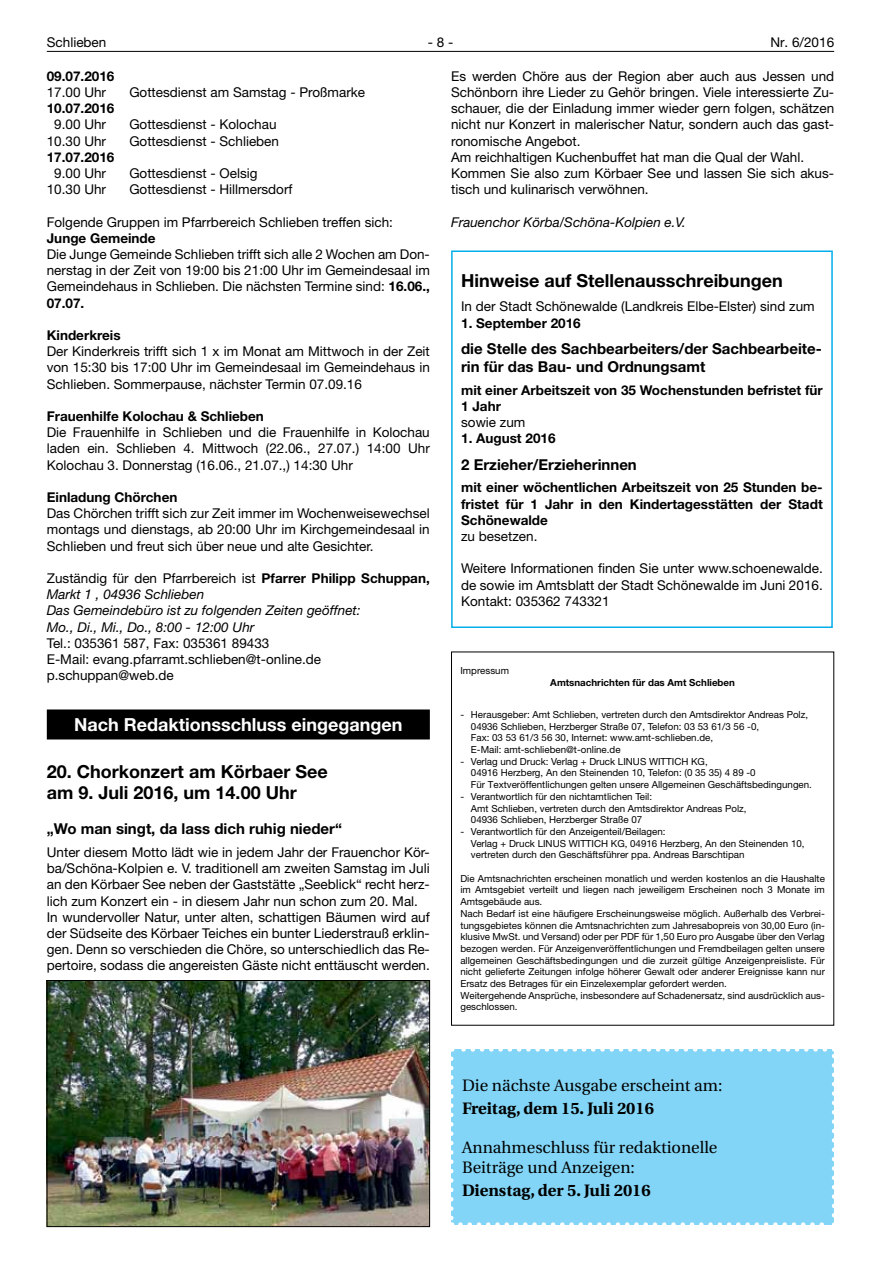
<style>
.page{position:relative;width:881px;height:1263px;background:#fff}
.page>*{position:absolute;margin:0;border:0;box-sizing:border-box;transform-origin:0 0}
.t1{font:700 18px/21.6px "Helvetica Neue LT";color:#000}
.t2{font:700 18px "Helvetica Neue LT";color:#fff}
.t3{font:16.5px/19.8px "Utopia";color:#000}
.t4{font:700 16.5px "Utopia";color:#000}
.t5{font:700 15px/18px "Helvetica Neue LT";color:#000}
.t6{font:13.5px/16.2px "Helvetica Neue LT";color:#000;text-align:justify}
.t7{font:700 13.5px/16.2px "Helvetica Neue LT";color:#000}
.t8{font:italic 13.5px/16.2px "Helvetica Neue LT";color:#000}
.t9{font:9.75px/11.7px "Helvetica Neue LT";color:#000}
.t10{font:700 9.75px "Helvetica Neue LT";color:#000}
.s1{font-weight:700}
.s2{font-style:normal}
.s3{font-weight:700;font-style:normal}
</style>
<div class="page">
<hr style="left:47px;top:51px;width:786px;height:1px;background:#000">
<div style="left:47px;top:709px;width:382px;height:30px;background:#000"></div>
<img style="left:49px;top:982px;width:378px;height:243px">
<div style="left:47px;top:980px;width:382px;height:247px;border:1px solid #000"></div>
<div style="left:451px;top:1049px;width:382px;height:175px;background:#82d5f6"></div>
<svg style="left:451px;top:1059px;width:2px;height:165px"></svg>
<svg style="left:460px;top:1222px;width:374px;height:3px"></svg>
<svg style="left:831px;top:1049px;width:3px;height:166px"></svg>
<svg style="left:451px;top:1049px;width:373px;height:3px"></svg>
<div style="left:451px;top:250px;width:381px;height:378px;border:2px solid #00afea"></div>
<p class="t6" style="left:47px;top:34px;width:61px">Schlieben</p>
<p class="t6" style="left:427px;top:34px;width:27px">- 8 -</p>
<p class="t6" style="left:770px;top:34px;width:65px">Nr. 6/2016</p>
<p class="t7" style="left:47px;top:68px;width:69px">09.07.2016</p>
<p class="t6" style="left:47px;top:84px;width:61px">17.00 Uhr</p>
<p class="t6" style="left:129px;top:84px;width:237px">Gottesdienst am Samstag - Proßmarke</p>
<p class="t7" style="left:47px;top:100px;width:69px">10.07.2016</p>
<p class="t6" style="left:54px;top:116px;width:53px">9.00 Uhr</p>
<p class="t6" style="left:129px;top:116px;width:149px">Gottesdienst - Kolochau</p>
<p class="t6" style="left:47px;top:132px;width:61px">10.30 Uhr</p>
<p class="t6" style="left:129px;top:132px;width:151px">Gottesdienst - Schlieben</p>
<p class="t7" style="left:47px;top:149px;width:69px">17.07.2016</p>
<p class="t6" style="left:54px;top:165px;width:53px">9.00 Uhr</p>
<p class="t6" style="left:129px;top:165px;width:130px">Gottesdienst - Oelsig</p>
<p class="t6" style="left:47px;top:181px;width:61px">10.30 Uhr</p>
<p class="t6" style="left:129px;top:181px;width:165px">Gottesdienst - Hillmersdorf</p>
<p class="t6" style="left:47px;top:213px;width:347px">Folgende Gruppen im Pfarrbereich Schlieben treffen sich:</p>
<p class="t7" style="left:47px;top:230px;width:110px">Junge Gemeinde</p>
<p class="t6" style="left:47px;top:246px;width:384px">Die Junge Gemeinde Schlieben trifft sich alle 2 Wochen am Don&shy;nerstag in der Zeit von 19:00 bis 21:00 Uhr im Gemeindesaal im Gemeindehaus in Schlieben. Die nächsten Termine sind: <span class="s1">16.06., 07.07.</span></p>
<p class="t7" style="left:47px;top:327px;width:75px">Kinderkreis</p>
<p class="t6" style="left:47px;top:343px;width:384px">Der Kinderkreis trifft sich 1 x im Monat am Mittwoch in der Zeit von 15:30 bis 17:00 Uhr im Gemeindesaal im Gemeindehaus in Schlieben. Sommerpause, nächster Termin 07.09.16</p>
<p class="t7" style="left:47px;top:408px;width:218px">Frauenhilfe Kolochau &amp; Schlieben</p>
<p class="t6" style="left:47px;top:424px;width:384px">Die Frauenhilfe in Schlieben und die Frauenhilfe in Kolochau laden ein. Schlieben 4. Mittwoch (22.06., 27.07.) 14:00 Uhr Kolochau 3. Donnerstag (16.06., 21.07.,) 14:30 Uhr</p>
<p class="t7" style="left:47px;top:489px;width:132px">Einladung Chörchen</p>
<p class="t6" style="left:47px;top:505px;width:384px">Das Chörchen trifft sich zur Zeit immer im Wochenweisewechsel montags und dienstags, ab 20:00 Uhr im Kirchgemeindesaal in Schlieben und freut sich über neue und alte Gesichter.</p>
<p class="t8" style="left:47px;top:570px;width:384px"><span class="s2">Zuständig für den Pfarrbereich ist</span> <span class="s3">Pfarrer Philipp Schuppan, </span>Markt 1 , 04936 Schlieben<br>Das Gemeindebüro ist zu folgenden Zeiten geöffnet:<br>Mo., Di., Mi., Do., 8:00 - 12:00 Uhr</p>
<p class="t6" style="left:47px;top:635px;width:276px;text-align:left">Tel.: 035361 587, Fax: 035361 89433<br>E-Mail: evang.pfarramt.schlieben@t-online.de p.schuppan@web.de</p>
<h1 class="t2" style="left:74px;top:713px;width:330px">Nach Redaktionsschluss eingegangen</h1>
<h1 class="t1" style="left:47px;top:760px;width:282px">20. Chorkonzert am Körbaer See am 9. Juli 2016, um 14.00 Uhr</h1>
<p class="t5" style="left:47px;top:820px;width:296px">„Wo man singt, da lass dich ruhig nieder“</p>
<p class="t6" style="left:47px;top:844px;width:384px;text-align:left">Unter diesem Motto lädt wie in jedem Jahr der Frauenchor Kör&shy;ba/Schöna-Kolpien e. V. traditionell am zweiten Samstag im Juli an den Körbaer See neben der Gaststätte „Seeblick“ recht herz&shy;lich zum Konzert ein - in diesem Jahr nun schon zum 20. Mal.<br>In wundervoller Natur, unter alten, schattigen Bäumen wird auf der Südseite des Körbaer Teiches ein bunter Liederstrauß erklin&shy;gen. Denn so verschieden die Chöre, so unterschiedlich das Re&shy;pertoire, sodass die angereisten Gäste nicht enttäuscht werden.</p>
<p class="t6" style="left:451px;top:68px;width:384px;text-align:left">Es werden Chöre aus der Region aber auch aus Jessen und Schönborn ihre Lieder zu Gehör bringen. Viele interessierte Zu&shy;schauer, die der Einladung immer wieder gern folgen, schätzen nicht nur Konzert in malerischer Natur, sondern auch das gast&shy;ronomische Angebot.<br>Am reichhaltigen Kuchenbuffet hat man die Qual der Wahl.<br>Kommen Sie also zum Körbaer See und lassen Sie sich akus&shy;tisch und kulinarisch verwöhnen.</p>
<p class="t8" style="left:451px;top:213px;width:236px">Frauenchor Körba/Schöna-Kolpien e.V.</p>
<h1 class="t1" style="left:461px;top:269px;width:323px">Hinweise auf Stellenausschreibungen</h1>
<p class="t6" style="left:461px;top:298px;width:355px">In der Stadt Schönewalde (Landkreis Elbe-Elster) sind zum</p>
<p class="t7" style="left:461px;top:314px;width:121px">1. September 2016</p>
<p class="t5" style="left:461px;top:339px;width:362px">die Stelle des Sachbearbeiters/der Sachbearbeite&shy;rin für das Bau- und Ordnungsamt</p>
<p class="t7" style="left:461px;top:381px;width:363px">mit einer Arbeitszeit von 35 Wochenstunden befristet für<br>1 Jahr</p>
<p class="t6" style="left:461px;top:414px;width:66px">sowie zum</p>
<p class="t7" style="left:461px;top:430px;width:96px">1. August 2016</p>
<p class="t5" style="left:461px;top:455px;width:177px">2 Erzieher/Erzieherinnen</p>
<p class="t7" style="left:461px;top:479px;width:363px;text-align:justify">mit einer wöchentlichen Arbeitszeit von 25 Stunden be&shy;fristet für 1 Jahr in den Kindertagesstätten der Stadt Schönewalde</p>
<p class="t6" style="left:461px;top:528px;width:78px">zu besetzen.</p>
<p class="t6" style="left:461px;top:560px;width:363px">Weitere Informationen finden Sie unter www.schoenewalde. de sowie im Amtsblatt der Stadt Schönewalde im Juni 2016.<br>Kontakt: 035362 743321</p>
<p class="t9" style="left:460px;top:665px;width:50px">Impressum</p>
<p class="t10" style="left:550px;top:676px;width:186px">Amtsnachrichten für das Amt Schlieben</p>
<p class="t9" style="left:470px;top:708px;width:338px;text-indent:-11px">- Herausgeber: Amt Schlieben, vertreten durch den Amtsdirektor Andreas Polz, 04936 Schlieben, Herzberger Straße 07, Telefon: 03 53 61/3 56 -0,<br>Fax: 03 53 61/3 56 30, Internet: www.amt-schlieben.de,<br>E-Mail: amt-schlieben@t-online.de</p>
<p class="t9" style="left:470px;top:755px;width:342px;text-indent:-11px">- Verlag und Druck: Verlag + Druck LINUS WITTICH KG,<br>04916 Herzberg, An den Steinenden 10, Telefon: (0 35 35) 4 89 -0<br>Für Textveröffentlichungen gelten unsere Allgemeinen Geschäftsbedingungen.</p>
<p class="t9" style="left:470px;top:790px;width:277px;text-indent:-11px">- Verantwortlich für den nichtamtlichen Teil:<br>Amt Schlieben, vertreten durch den Amtsdirektor Andreas Polz,<br>04936 Schlieben, Herzberger Straße 07</p>
<p class="t9" style="left:470px;top:825px;width:335px;text-indent:-11px">- Verantwortlich für den Anzeigenteil/Beilagen:<br>Verlag + Druck LINUS WITTICH KG, 04916 Herzberg, An den Steinenden 10, vertreten durch den Geschäftsführer ppa. Andreas Barschtipan</p>
<p class="t9" style="left:460px;top:872px;width:366px">Die Amtsnachrichten erscheinen monatlich und werden kostenlos an die Haushalte im Amtsgebiet verteilt und liegen nach jeweiligem Erscheinen noch 3 Monate im Amtsgebäude aus.<br>Nach Bedarf ist eine häufigere Erscheinungsweise möglich. Außerhalb des Verbrei&shy;tungsgebietes können die Amtsnachrichten zum Jahresabopreis von 30,00 Euro (in&shy;klusive MwSt. und Versand) oder per PDF für 1,50 Euro pro Ausgabe über den Verlag bezogen werden. Für Anzeigenveröffentlichungen und Fremdbeilagen gelten unsere allgemeinen Geschäftsbedingungen und die zurzeit gültige Anzeigenpreisliste. Für nicht gelieferte Zeitungen infolge höherer Gewalt oder anderer Ereignisse kann nur Ersatz des Betrages für ein Einzelexemplar gefordert werden.<br>Weitergehende Ansprüche, insbesondere auf Schadenersatz, sind ausdrücklich aus&shy;geschlossen.</p>
<p class="t3" style="left:462px;top:1075px;width:262px">Die nächste Ausgabe erscheint am:</p>
<p class="t4" style="left:462px;top:1098px;width:193px">Freitag, dem 15. Juli 2016</p>
<p class="t3" style="left:462px;top:1138px;width:257px">Annahmeschluss für redaktionelle<br>Beiträge und Anzeigen:</p>
<p class="t4" style="left:462px;top:1180px;width:190px">Dienstag, der 5. Juli 2016</p>
</div>
